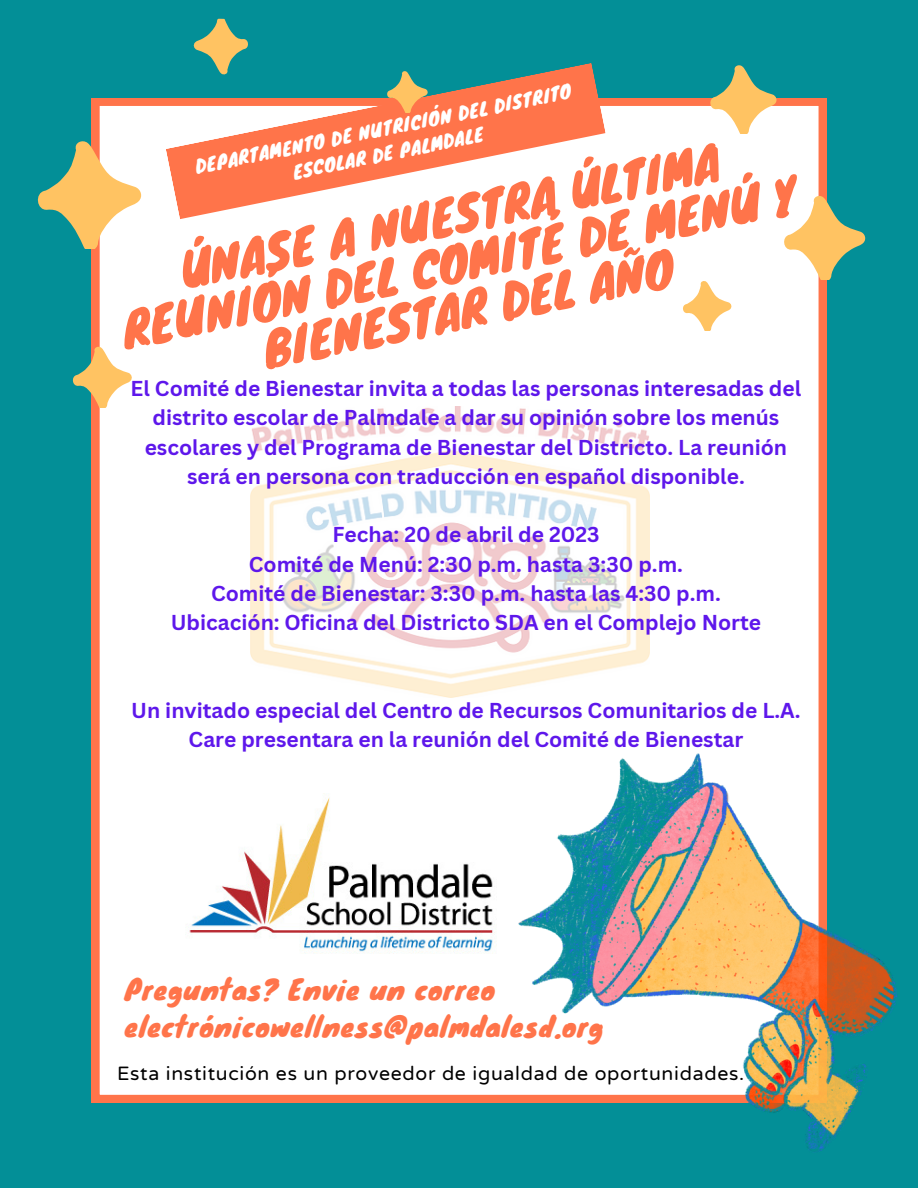
<style>
.page{position:relative;width:918px;height:1188px;background:#038f97}
.page>*{position:absolute;margin:0;border:0;box-sizing:border-box;transform-origin:0 0}
.t1{font:47.1px/47.1px "Knewave";color:#ff744a;text-align:center}
.t2{font:27px/37.2px "Knewave";letter-spacing:.035em;color:#ff744a}
.t3{font:700 21px/29.2px "Canva Sans";color:#5e17eb;text-align:center}
.t4{font:19.5px "Varela Round";letter-spacing:.035em;color:#000}
.t5{font:18px/24.8px "Knewave";color:#fff;text-align:center}
</style>
<div class="page">
<div style="left:92px;top:98px;width:734px;height:1005px;background:#fff"></div>
<img style="left:519px;top:754px;width:378px;height:398px">
<svg style="left:37px;top:138px;width:112px;height:110px"></svg>
<svg style="left:72px;top:344px;width:64px;height:63px"></svg>
<svg style="left:781px;top:193px;width:85px;height:87px"></svg>
<svg style="left:708px;top:65px;width:73px;height:69px"></svg>
<svg style="left:681px;top:279px;width:54px;height:52px;background:#ffe7c1"></svg>
<svg style="left:166px;top:63px;width:440px;height:156px"></svg>
<svg style="left:386px;top:70px;width:45px;height:43px"></svg>
<svg style="left:189px;top:18px;width:61px;height:59px"></svg>
<img style="left:250px;top:406px;width:400px;height:292px">
<img style="left:186px;top:794px;width:310px;height:160px">
<p class="t5" style="left:193px;top:153px;width:385px;rotate:-11deg">DEPARTAMENTO DE NUTRICIÓN DEL DISTRITO<br>ESCOLAR DE PALMDALE</p>
<h1 class="t1" style="left:108px;top:263px;width:688px;rotate:-12deg">ÚNASE A NUESTRA ÚLTIMA<br>REUNIÓN DEL COMITÉ DE MENÚ Y<br>BIENESTAR DEL AÑO</h1>
<p class="t3" style="left:131px;top:373px;width:672px">El Comité de Bienestar invita a todas las personas interesadas del distrito escolar de Palmdale a dar su opinión sobre los menús escolares y del Programa de Bienestar del Districto. La reunión será en persona con traducción en español disponible.</p>
<p class="t3" style="left:171px;top:520px;width:592px">Fecha: 20 de abril de 2023<br>Comité de Menú: 2:30 p.m. hasta 3:30 p.m.<br>Comité de Bienestar: 3:30 p.m. hasta las 4:30 p.m.<br>Ubicación: Oficina del Districto SDA en el Complejo Norte</p>
<p class="t3" style="left:131px;top:695px;width:671px">Un invitado especial del Centro de Recursos Comunitarios de L.A.<br>Care presentara en la reunión del Comité de Bienestar</p>
<p class="t2" style="left:125px;top:970px;width:480px">Preguntas? Envie un correo electrónicowellness@palmdalesd.org</p>
<p class="t4" style="left:117px;top:1062px;width:629px">Esta institución es un proveedor de igualdad de oportunidades.</p>
</div>
